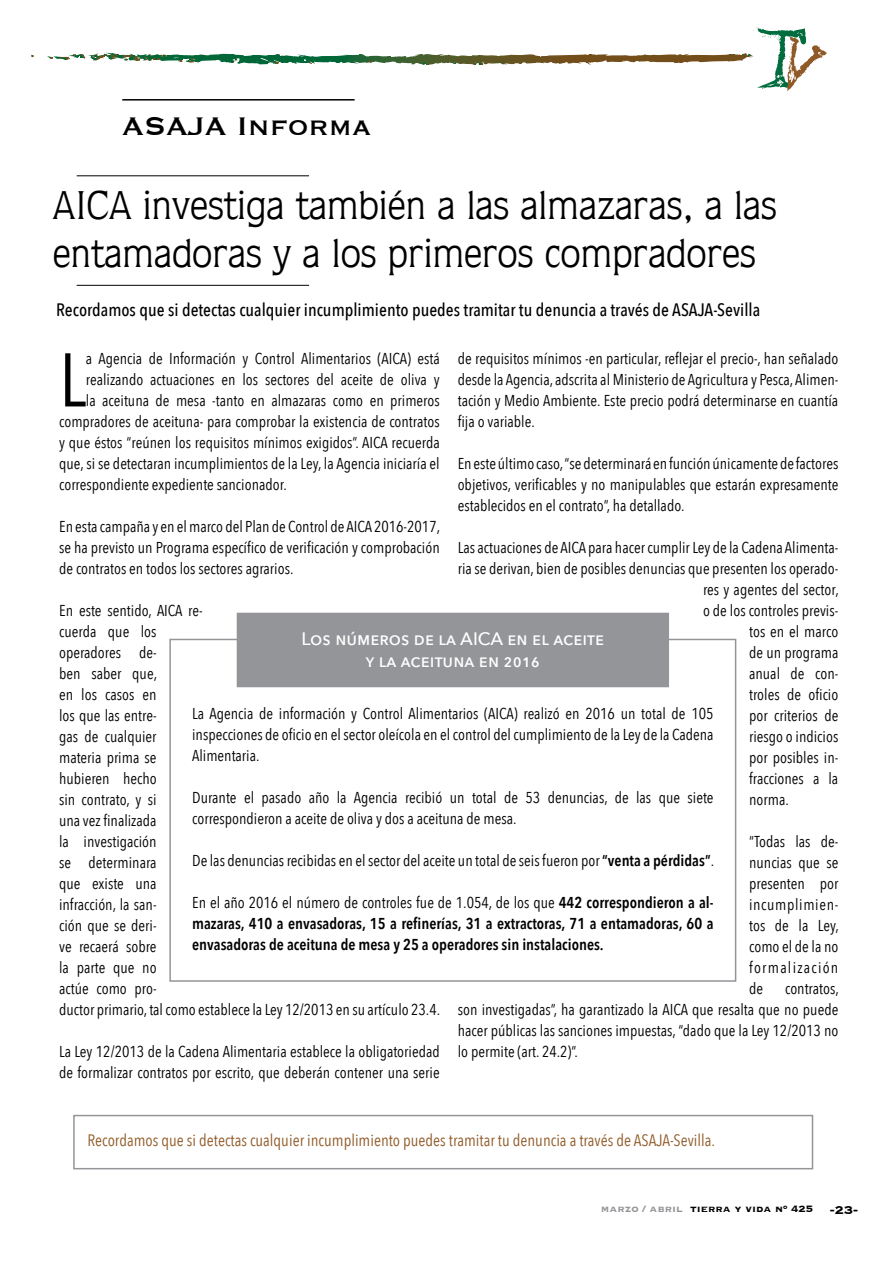
<style>
.page{position:relative;width:893px;height:1263px;background:#fff}
.page>*{position:absolute;margin:0;border:0;box-sizing:border-box;transform-origin:0 0}
.t1{font:75px "Avenir Next Condensed";color:#000}
.t2{font:40.5px/48px "Quorum Std";color:#000}
.t3{font:33px "Copperplate";color:#000}
.t4{font:500 18px "Avenir Next Condensed";color:#000}
.t5{font:500 18px/21.6px "Avenir Next";color:#fff;text-align:center}
.t6{font:16.5px "Avenir Next Condensed";color:#905a27}
.t7{font:15.75px/21px "Avenir Next Condensed";color:#000;text-align:justify}
.t8{font:600 15.75px/21px "Avenir Next Condensed";color:#000;text-align:justify}
.t9{font:700 12px "Copperplate";color:#000}
.s1{font-weight:600}
.s2{font-weight:400}
.s3{color:#939598}
.s4{font-size:15px}
</style>
<div class="page">
<svg style="left:47px;top:27px;width:780px;height:65px"></svg>
<hr style="left:122px;top:99px;width:233px;height:2px;background:#000">
<hr style="left:77px;top:285px;width:232px;height:1px;background:#000">
<div style="left:169px;top:639px;width:567px;height:343px;border:2px solid #939598"></div>
<div style="left:73px;top:1115px;width:740px;height:54px;border:2px solid #939598"></div>
<hr style="left:77px;top:176px;width:232px;height:1px;background:#000">
<div style="left:237px;top:613px;width:431px;height:73px;background:#939598"></div>
<div style="left:237px;top:613px;width:432px;height:74px;border:2px solid #939598"></div>
<h3 class="t3" style="left:122px;top:105px;width:250px">ASAJA Informa</h3>
<h2 class="t2" style="left:53px;top:181px;width:725px">AICA investiga también a las almazaras, a las entamadoras y a los primeros compradores</h2>
<p class="t4" style="left:56px;top:299px;width:706px">Recordamos que si detectas cualquier incumplimiento puedes tramitar tu denuncia a través de ASAJA-Sevilla</p>
<h1 class="t1" style="left:59px;top:316px;width:28px">L</h1>
<p class="t7" style="left:86px;top:348px;width:355px">a Agencia de Información y Control Alimentarios (AICA) está</p>
<p class="t7" style="left:458px;top:348px;width:382px">de requisitos mínimos -en particular, reflejar el precio-, han señalado desde la Agencia, adscrita al Ministerio de Agricultura y Pesca, Alimen&shy;tación y Medio Ambiente. Este precio podrá determinarse en cuantía fija o variable.</p>
<p class="t7" style="left:458px;top:453px;width:382px">En este último caso, “se determinará en función únicamente de factores objetivos, verificables y no manipulables que estarán expresamente establecidos en el contrato”, ha detallado.</p>
<p class="t7" style="left:458px;top:537px;width:382px">Las actuaciones de AICA para hacer cumplir Ley de la Cadena Alimenta-</p>
<p class="t7" style="left:458px;top:558px;width:382px">ria se derivan, bien de posibles denuncias que presenten los operado-</p>
<p class="t7" style="left:703px;top:578px;width:137px">res y agentes del sector,</p>
<p class="t7" style="left:703px;top:599px;width:137px">o de los controles previs-</p>
<p class="t7" style="left:749px;top:620px;width:91px">tos en el marco</p>
<p class="t7" style="left:749px;top:641px;width:91px">de un programa</p>
<p class="t7" style="left:749px;top:662px;width:91px">anual de con-</p>
<p class="t7" style="left:749px;top:683px;width:91px">troles de oficio</p>
<p class="t7" style="left:749px;top:704px;width:91px">por criterios de</p>
<p class="t7" style="left:749px;top:725px;width:91px">riesgo o indicios</p>
<p class="t7" style="left:749px;top:746px;width:91px">por posibles in-</p>
<p class="t7" style="left:749px;top:767px;width:91px">fracciones a la</p>
<p class="t7" style="left:749px;top:788px;width:41px">norma.</p>
<p class="t7" style="left:749px;top:830px;width:91px">“Todas las de&shy;nuncias que se presenten por incumplimien&shy;tos de la Ley, como el de la no formalización de</p>
<p class="t7" style="left:86px;top:369px;width:355px">realizando actuaciones en los sectores del aceite de oliva y</p>
<p class="t7" style="left:86px;top:390px;width:355px">la aceituna de mesa -tanto en almazaras como en primeros</p>
<p class="t7" style="left:59px;top:411px;width:382px">compradores de aceituna- para comprobar la existencia de contratos</p>
<p class="t7" style="left:59px;top:432px;width:382px">y que éstos “reúnen los requisitos mínimos exigidos”. AICA recuerda</p>
<p class="t7" style="left:59px;top:453px;width:382px">que, si se detectaran incumplimientos de la Ley, la Agencia iniciaría el</p>
<p class="t7" style="left:59px;top:474px;width:229px">correspondiente expediente sancionador.</p>
<p class="t7" style="left:59px;top:516px;width:383px">En esta campaña y en el marco del Plan de Control de AICA 2016-2017, se ha previsto un Programa específico de verificación y comprobación de contratos en todos los sectores agrarios.</p>
<p class="t7" style="left:59px;top:600px;width:383px;text-align:left">En este sentido, AICA re-<br>cuerda que los<br>operadores de-<br>ben saber que,<br>en los casos en<br>los que las entre-<br>gas de cualquier<br>materia prima se<br>hubieren hecho<br>sin contrato, y si<br>una vez finalizada<br>la investigación<br>se determinara<br>que existe una<br>infracción, la san-<br>ción que se deri-<br>ve recaerá sobre<br>la parte que no<br>actúe como pro-<br>ductor primario, tal como establece la Ley 12/2013 en su artículo 23.4.</p>
<p class="t7" style="left:59px;top:1041px;width:382px">La Ley 12/2013 de la Cadena Alimentaria establece la obligatoriedad de formalizar contratos por escrito, que deberán contener una serie</p>
<p class="t5" style="left:301px;top:627px;width:304px">Los números de la AICA en el aceite y la aceituna en 2016</p>
<p class="t7" style="left:192px;top:702px;width:523px">La Agencia de información y Control Alimentarios (AICA) realizó en 2016 un total de 105 inspecciones de oficio en el sector oleícola en el control del cumplimiento de la Ley de la Cadena Alimentaria.</p>
<p class="t7" style="left:192px;top:786px;width:523px">Durante el pasado año la Agencia recibió un total de 53 denuncias, de las que siete correspondieron a aceite de oliva y dos a aceituna de mesa.</p>
<p class="t7" style="left:192px;top:849px;width:523px">De las denuncias recibidas en el sector del aceite un total de seis fueron por <span class="s1">“venta a pérdidas”</span>.</p>
<p class="t8" style="left:192px;top:892px;width:523px"><span class="s2">En el año 2016 el número de controles fue de 1.054, de los que</span> 442 correspondieron a al&shy;mazaras, 410 a envasadoras, 15 a refinerías, 31 a extractoras, 71 a entamadoras, 60 a envasadoras de aceituna de mesa y 25 a operadores sin instalaciones.</p>
<p class="t7" style="left:458px;top:977px;width:383px;text-indent:327px">contratos, son investigadas”, ha garantizado la AICA que resalta que no puede hacer públicas las sanciones impuestas, “dado que la Ley 12/2013 no lo permite (art. 24.2)”.</p>
<p class="t6" style="left:87px;top:1126px;width:629px">Recordamos que si detectas cualquier incumplimiento puedes tramitar tu denuncia a través de ASAJA-Sevilla.</p>
<p class="t9" style="left:601px;top:1201px;width:259px"><span class="s3">marzo / abril</span> tierra y vida nº 425 <span class="s4">-23-</span></p>
</div>
